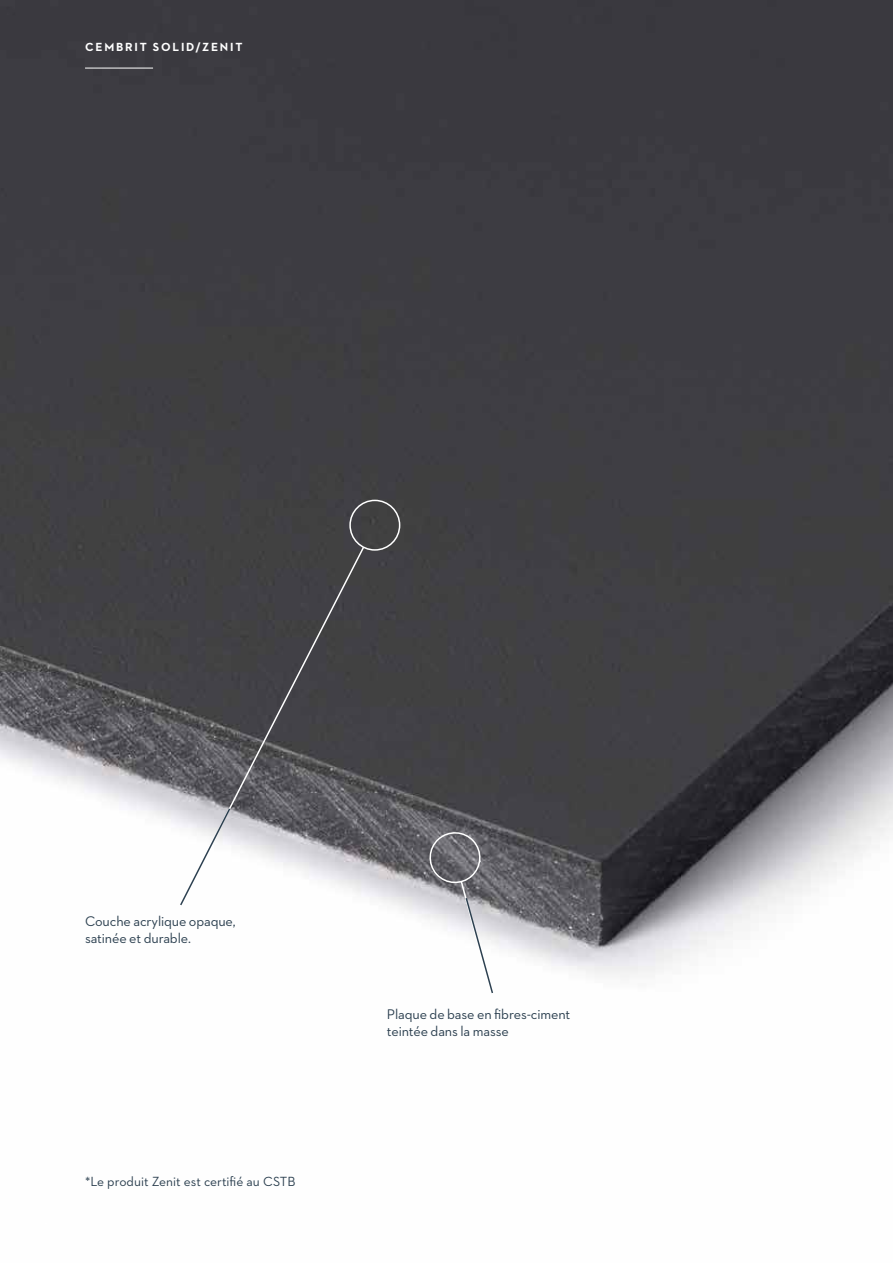
<style>
.page{position:relative;width:893px;height:1263px;background:#fff}
.page>*{position:absolute;margin:0;border:0;box-sizing:border-box;transform-origin:0 0}
.t1{font:14.25px/17.1px "Neutraface 2 Text";letter-spacing:-.01em;color:#2c4050}
.t2{font:13.5px "Neutraface 2 Text";color:#2c4050}
.t3{font:700 12px "Neutraface 2 Text";letter-spacing:.15em;color:#fff}
</style>
<div class="page">
<img style="left:0;top:0;width:893px;height:978px">
<hr style="left:85px;top:68px;width:68px;height:1px;background:#fff">
<div style="left:349px;top:500px;width:51px;height:51px;border:2px solid #fff;border-radius:50%"></div>
<svg style="left:181px;top:545px;width:185px;height:357px"></svg>
<svg style="left:179px;top:807px;width:53px;height:100px"></svg>
<svg style="left:426px;top:829px;width:68px;height:164px"></svg>
<p class="t3" style="left:85px;top:39px;width:159px">CEMBRIT SOLID/ZENIT</p>
<p class="t1" style="left:85px;top:912px;width:152px">Couche acrylique opaque, satinée et durable.</p>
<p class="t2" style="left:85px;top:1173px;width:212px">*Le produit Zenit est certifié au CSTB</p>
<p class="t1" style="left:387px;top:1006px;width:185px">Plaque de base en fibres-ciment teintée dans la masse</p>
</div>
